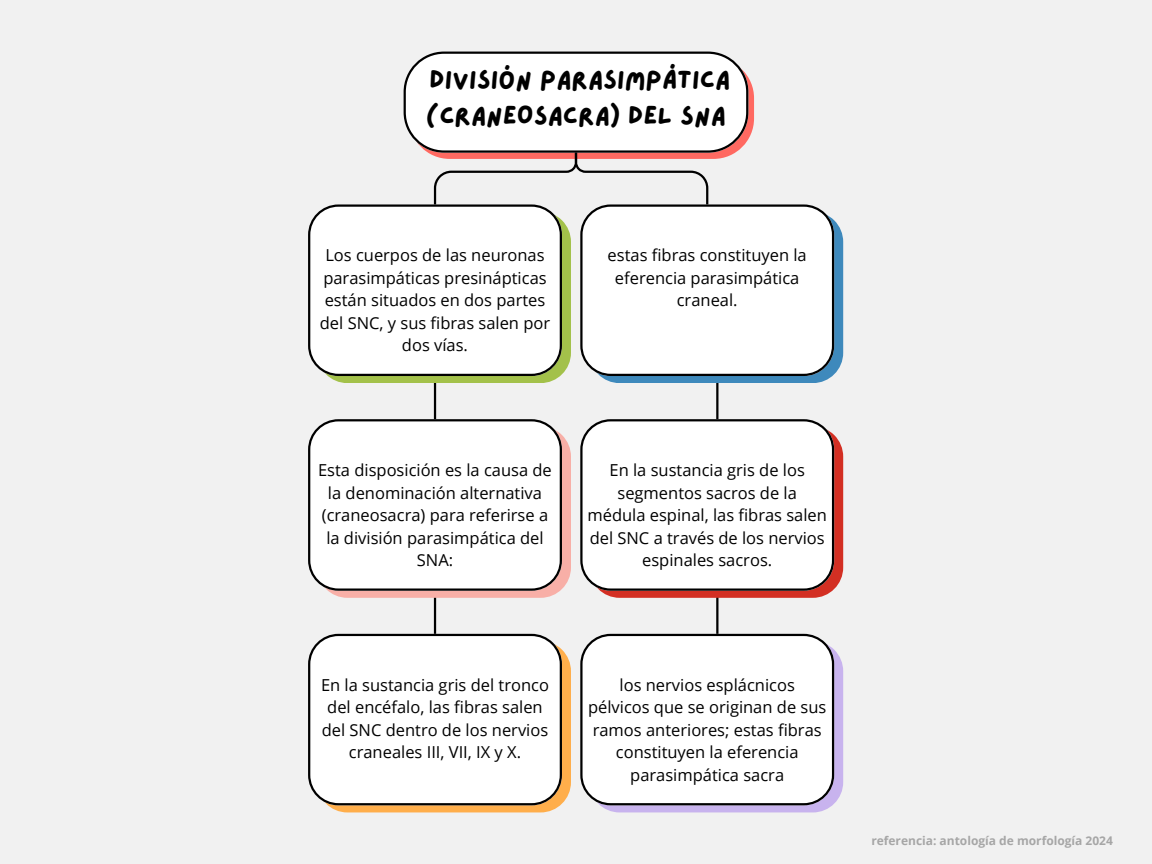
<style>
.page{position:relative;width:1152px;height:864px;background:#f1f1f1}
.page>*{position:absolute;margin:0;border:0;box-sizing:border-box;transform-origin:0 0}
.t1{font:26.1px/36px "Lazydog";color:#000}
.t2{font:16.5px/22.5px "Open Sans";color:#000;text-align:center}
.t3{font:700 12px "Open Sans";color:#a6a6a6}
</style>
<div class="page">
<hr style="left:434px;top:376px;width:2px;height:258px;background:#000">
<svg style="left:328px;top:220px;width:243px;height:163px;background:#aac55a"></svg>
<div style="left:308px;top:204px;width:254px;height:172px;background:#fff"></div>
<hr style="left:716px;top:376px;width:2px;height:258px;background:#000">
<svg style="left:600px;top:220px;width:243px;height:163px;background:#4f92bf"></svg>
<div style="left:580px;top:204px;width:254px;height:172px;background:#fff"></div>
<svg style="left:328px;top:435px;width:243px;height:163px;background:#f7b6af"></svg>
<svg style="left:308px;top:419px;width:254px;height:172px"></svg>
<svg style="left:600px;top:435px;width:243px;height:163px;background:#d4443a"></svg>
<svg style="left:580px;top:419px;width:254px;height:172px"></svg>
<svg style="left:327px;top:650px;width:244px;height:162px;background:#f7b15b"></svg>
<div style="left:308px;top:634px;width:254px;height:171px;background:#fff"></div>
<svg style="left:600px;top:650px;width:243px;height:162px;background:#c6b4e6"></svg>
<div style="left:580px;top:634px;width:254px;height:171px;background:#fff"></div>
<svg style="left:404px;top:52px;width:344px;height:155px"></svg>
<h2 class="t1" style="left:426px;top:62px;width:306px">DIVISIÓN PARASIMPÁTICA (CRANEOSACRA) DEL SNA</h2>
<h1 class="t2" style="left:320px;top:244px;width:232px">Los cuerpos de las neuronas parasimpáticas presinápticas están situados en dos partes del SNC, y sus fibras salen por dos vías.</h1>
<h2 class="t2" style="left:608px;top:244px;width:201px">estas fibras constituyen la eferencia parasimpática craneal.</h2>
<h2 class="t2" style="left:318px;top:458px;width:235px">Esta disposición es la causa de la denominación alternativa (craneosacra) para referirse a la división parasimpática del<br>SNA:</h2>
<h2 class="t2" style="left:587px;top:458px;width:241px">En la sustancia gris de los segmentos sacros de la médula espinal, las fibras salen del SNC a través de los nervios espinales sacros.</h2>
<h2 class="t2" style="left:321px;top:673px;width:229px">En la sustancia gris del tronco del encéfalo, las fibras salen del SNC dentro de los nervios craneales III, VII, IX y X.</h2>
<h2 class="t2" style="left:588px;top:673px;width:240px">los nervios esplácnicos pélvicos que se originan de sus ramos anteriores; estas fibras constituyen la eferencia parasimpática sacra</h2>
<p class="t3" style="left:871px;top:833px;width:243px">referencia: antología de morfología 2024</p>
</div>
